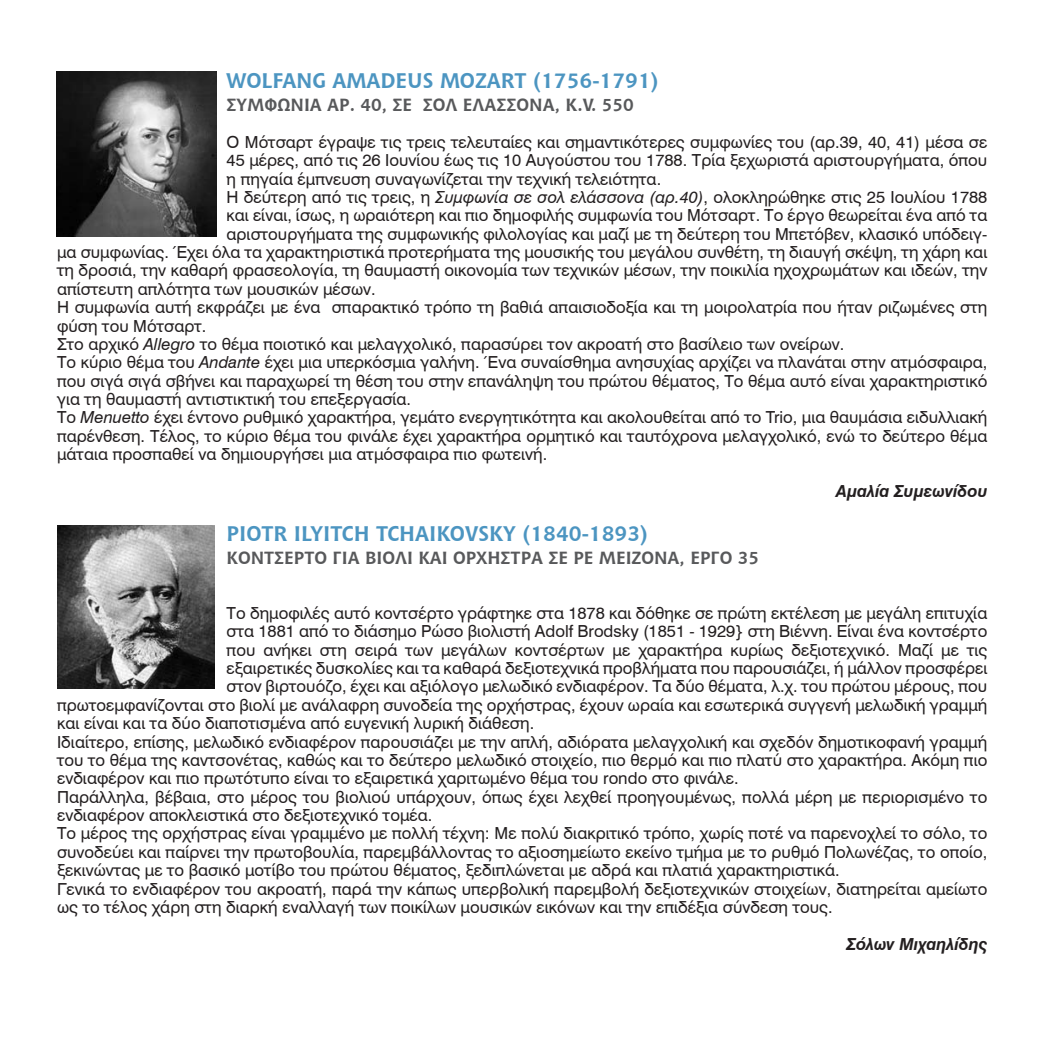
<style>
.page{position:relative;width:1042px;height:1042px;background:#fff}
.page>*{position:absolute;margin:0;border:0;box-sizing:border-box;transform-origin:0 0}
.t1{font:700 21px "Chianti BT";color:#4c95c1}
.t2{font:700 17.5px "Chianti BT";color:#58595b}
.t3{font:16.62px "Swiss 721 BT";color:#231f20}
.t4{font:italic 700 16.62px "Swiss 721 BT";color:#231f20}
.s1{font-style:italic}
</style>
<div class="page">
<img style="left:56px;top:71px;width:161px;height:165px">
<img style="left:58px;top:526px;width:157px;height:162px">
<p class="t1" style="left:227px;top:66px;width:434px">WOLFANG AMADEUS MOZART (1756-1791)</p>
<p class="t2" style="left:227px;top:93px;width:409px">ΣΥΜΦΩΝΙΑ ΑΡ. 40, ΣΕ ΣΟΛ ΕΛΑΣΣΟΝΑ, K.V. 550</p>
<p class="t3" style="left:227px;top:130px;width:762px">Ο Μότσαρτ έγραψε τις τρεις τελευταίες και σημαντικότερες συμφωνίες του (αρ.39, 40, 41) μέσα σε</p>
<p class="t3" style="left:227px;top:149px;width:762px">45 μέρες, από τις 26 Ιουνίου έως τις 10 Αυγούστου του 1788. Τρία ξεχωριστά αριστουργήματα, όπου</p>
<p class="t3" style="left:227px;top:167px;width:436px">η πηγαία έμπνευση συναγωνίζεται την τεχνική τελειότητα.</p>
<p class="t3" style="left:227px;top:186px;width:762px">Η δεύτερη από τις τρεις, η <span class="s1">Συμφωνία σε σολ ελάσσονα (αρ.40)</span>, ολοκληρώθηκε στις 25 Ιουλίου 1788</p>
<p class="t3" style="left:227px;top:204px;width:762px">και είναι, ίσως, η ωραιότερη και πιο δημοφιλής συμφωνία του Μότσαρτ. Το έργο θεωρείται ένα από τα</p>
<p class="t3" style="left:227px;top:222px;width:762px">αριστουργήματα της συμφωνικής φιλολογίας και μαζί με τη δεύτερη του Μπετόβεν, κλασικό υπόδειγ-</p>
<p class="t3" style="left:57px;top:241px;width:932px">μα συμφωνίας. Έχει όλα τα χαρακτηριστικά προτερήματα της μουσικής του μεγάλου συνθέτη, τη διαυγή σκέψη, τη χάρη και</p>
<p class="t3" style="left:57px;top:259px;width:932px">τη δροσιά, την καθαρή φρασεολογία, τη θαυμαστή οικονομία των τεχνικών μέσων, την ποικιλία ηχοχρωμάτων και ιδεών, την</p>
<p class="t3" style="left:57px;top:277px;width:320px">απίστευτη απλότητα των μουσικών μέσων.</p>
<p class="t3" style="left:57px;top:296px;width:932px">Η συμφωνία αυτή εκφράζει με ένα σπαρακτικό τρόπο τη βαθιά απαισιοδοξία και τη μοιρολατρία που ήταν ριζωμένες στη</p>
<p class="t3" style="left:57px;top:314px;width:151px">φύση του Μότσαρτ.</p>
<p class="t3" style="left:57px;top:333px;width:789px">Στο αρχικό <span class="s1">Allegro</span> το θέμα ποιοτικό και μελαγχολικό, παρασύρει τον ακροατή στο βασίλειο των ονείρων.</p>
<p class="t3" style="left:57px;top:351px;width:932px">Το κύριο θέμα του <span class="s1">Andante</span> έχει μια υπερκόσμια γαλήνη. Ένα συναίσθημα ανησυχίας αρχίζει να πλανάται στην ατμόσφαιρα,</p>
<p class="t3" style="left:57px;top:369px;width:932px">που σιγά σιγά σβήνει και παραχωρεί τη θέση του στην επανάληψη του πρώτου θέματος, Το θέμα αυτό είναι χαρακτηριστικό</p>
<p class="t3" style="left:57px;top:388px;width:356px">για τη θαυμαστή αντιστικτική του επεξεργασία.</p>
<p class="t3" style="left:57px;top:406px;width:932px">Το <span class="s1">Menuetto</span> έχει έντονο ρυθμικό χαρακτήρα, γεμάτο ενεργητικότητα και ακολουθείται από το Trio, μια θαυμάσια ειδυλλιακή</p>
<p class="t3" style="left:57px;top:424px;width:932px">παρένθεση. Τέλος, το κύριο θέμα του φινάλε έχει χαρακτήρα ορμητικό και ταυτόχρονα μελαγχολικό, ενώ το δεύτερο θέμα</p>
<p class="t3" style="left:57px;top:443px;width:492px">μάταια προσπαθεί να δημιουργήσει μια ατμόσφαιρα πιο φωτεινή.</p>
<p class="t4" style="left:836px;top:479px;width:153px">Αμαλία Συμεωνίδου</p>
<p class="t1" style="left:227px;top:518px;width:423px">PIOTR ILYITCH TCHAIKOVSKY (1840-1893)</p>
<p class="t2" style="left:227px;top:545px;width:534px">ΚΟΝΤΣΕΡΤΟ ΓΙΑ ΒΙΟΛΙ ΚΑΙ ΟΡΧΗΣΤΡΑ ΣΕ ΡΕ ΜΕΙΖΟΝΑ, ΕΡΓΟ 35</p>
<p class="t3" style="left:227px;top:601px;width:762px">Το δημοφιλές αυτό κοντσέρτο γράφτηκε στα 1878 και δόθηκε σε πρώτη εκτέλεση με μεγάλη επιτυχία</p>
<p class="t3" style="left:227px;top:620px;width:762px">στα 1881 από το διάσημο Ρώσο βιολιστή Adolf Brodsky (1851 - 1929} στη Βιέννη. Είναι ένα κοντσέρτο</p>
<p class="t3" style="left:227px;top:638px;width:762px">που ανήκει στη σειρά των μεγάλων κοντσέρτων με χαρακτήρα κυρίως δεξιοτεχνικό. Μαζί με τις</p>
<p class="t3" style="left:227px;top:656px;width:762px">εξαιρετικές δυσκολίες και τα καθαρά δεξιοτεχνικά προβλήματα που παρουσιάζει, ή μάλλον προσφέρει</p>
<p class="t3" style="left:227px;top:675px;width:762px">στον βιρτουόζο, έχει και αξιόλογο μελωδικό ενδιαφέρον. Τα δύο θέματα, λ.χ. του πρώτου μέρους, που</p>
<p class="t3" style="left:57px;top:693px;width:932px">πρωτοεμφανίζονται στο βιολί με ανάλαφρη συνοδεία της ορχήστρας, έχουν ωραία και εσωτερικά συγγενή μελωδική γραμμή</p>
<p class="t3" style="left:57px;top:712px;width:479px">και είναι και τα δύο διαποτισμένα από ευγενική λυρική διάθεση.</p>
<p class="t3" style="left:57px;top:730px;width:932px">Ιδιαίτερο, επίσης, μελωδικό ενδιαφέρον παρουσιάζει με την απλή, αδιόρατα μελαγχολική και σχεδόν δημοτικοφανή γραμμή</p>
<p class="t3" style="left:57px;top:748px;width:932px">του το θέμα της καντσονέτας, καθώς και το δεύτερο μελωδικό στοιχείο, πιο θερμό και πιο πλατύ στο χαρακτήρα. Ακόμη πιο</p>
<p class="t3" style="left:57px;top:767px;width:683px">ενδιαφέρον και πιο πρωτότυπο είναι το εξαιρετικά χαριτωμένο θέμα του rondo στο φινάλε.</p>
<p class="t3" style="left:57px;top:785px;width:932px">Παράλληλα, βέβαια, στο μέρος του βιολιού υπάρχουν, όπως έχει λεχθεί προηγουμένως, πολλά μέρη με περιορισμένο το</p>
<p class="t3" style="left:57px;top:803px;width:377px">ενδιαφέρον αποκλειστικά στο δεξιοτεχνικό τομέα.</p>
<p class="t3" style="left:57px;top:822px;width:932px">Το μέρος της ορχήστρας είναι γραμμένο με πολλή τέχνη: Με πολύ διακριτικό τρόπο, χωρίς ποτέ να παρενοχλεί το σόλο, το</p>
<p class="t3" style="left:57px;top:840px;width:932px">συνοδεύει και παίρνει την πρωτοβουλία, παρεμβάλλοντας το αξιοσημείωτο εκείνο τμήμα με το ρυθμό Πολωνέζας, το οποίο,</p>
<p class="t3" style="left:57px;top:859px;width:784px">ξεκινώντας με το βασικό μοτίβο του πρώτου θέματος, ξεδιπλώνεται με αδρά και πλατιά χαρακτηριστικά.</p>
<p class="t3" style="left:57px;top:877px;width:932px">Γενικά το ενδιαφέρον του ακροατή, παρά την κάπως υπερβολική παρεμβολή δεξιοτεχνικών στοιχείων, διατηρείται αμείωτο</p>
<p class="t3" style="left:57px;top:895px;width:777px">ως το τέλος χάρη στη διαρκή εναλλαγή των ποικίλων μουσικών εικόνων και την επιδέξια σύνδεση τους.</p>
<p class="t4" style="left:846px;top:932px;width:142px">Σόλων Μιχαηλίδης</p>
</div>
